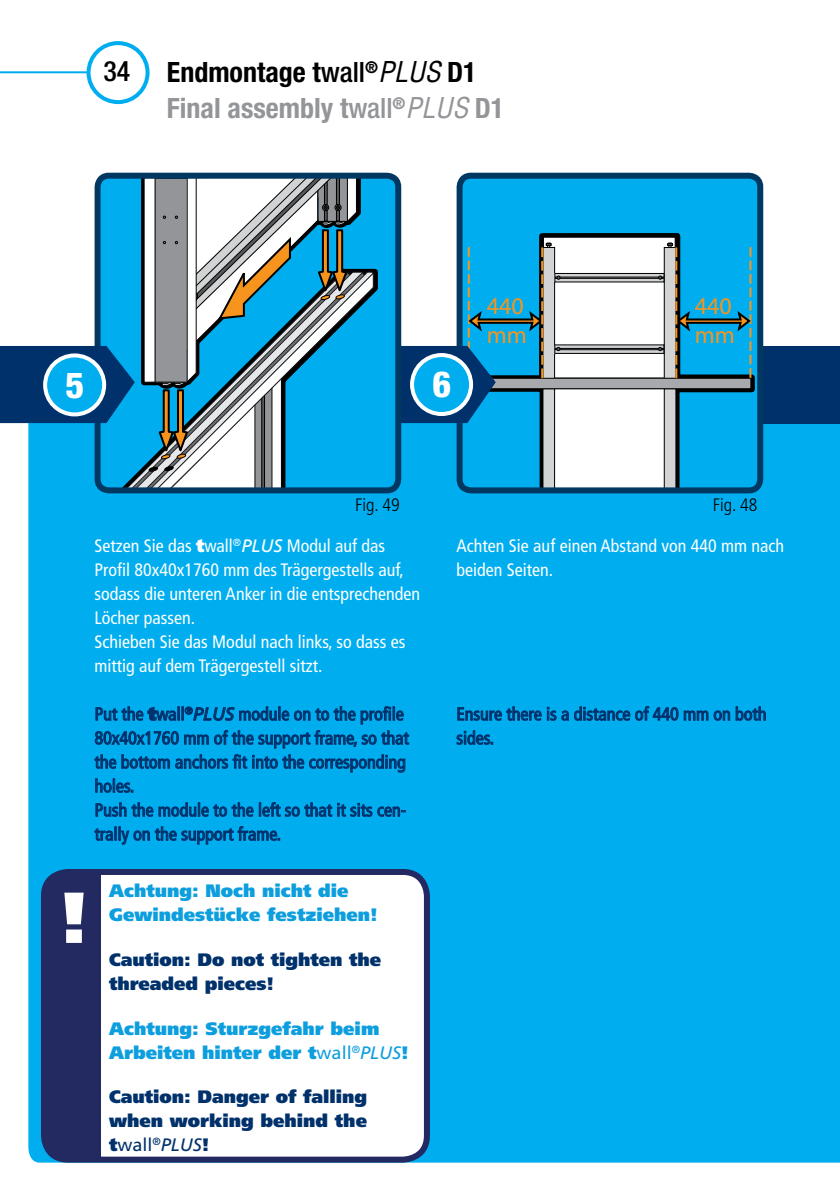
<style>
.page{position:relative;width:840px;height:1191px;background:#fff}
.page>*{position:absolute;margin:0;border:0;box-sizing:border-box;transform-origin:0 0}
.t1{font:800 condensed 36px "Helvetica Neue LT Std";color:#fff}
.t2{font:700 condensed 28px/36px "Helvetica Neue LT Std";color:#939598}
.t3{font:500 condensed 28px "Helvetica Neue LT Std";color:#000}
.t4{font:24px/28.8px "Myriad Pro";color:#f7941e}
.t5{font:condensed 18px/24px "Frutiger LT Std";color:#fff}
.t6{font:condensed 18px/24px "Frutiger LT Std";color:#00316b}
.t7{font:900 18px/24px "Frutiger LT Std";color:#0d9ede}
.t8{font:900 18px/24px "Frutiger LT Std";color:#00316b}
.t9{font:300 condensed 18px "Frutiger LT Std";color:#000}
.s1{color:#000}
.s2{font-weight:500;color:#000}
.s3{font-family:"Helvetica";font-weight:400;font-style:italic;color:#000}
.s4{font-weight:500}
.s5{font-family:"Helvetica";font-weight:400;font-style:italic}
.s6{font-weight:900;font-stretch:normal}
.s7{font-style:italic;font-stretch:normal}
.s8{font-weight:400}
.s9{font-weight:400;font-style:italic}
</style>
<div class="page">
<div style="left:28px;top:423px;width:811px;height:739px;background:#00aeef"></div>
<hr style="left:0;top:71px;width:90px;height:2px;background:#00aeef">
<div style="left:86px;top:41px;width:63px;height:63px;border:4px solid #00aeef;border-radius:50%"></div>
<div style="left:740px;top:346px;width:99px;height:77px;background:#00316b"></div>
<div style="left:459px;top:176px;width:300px;height:315px;background:#00aeef;border-radius:6px"></div>
<svg style="left:461px;top:233px;width:296px;height:262px"></svg>
<div style="left:543px;top:237px;width:132px;height:141px;background:#fff"></div>
<div style="left:550px;top:389px;width:117px;height:100px;background:#fff"></div>
<div style="left:542px;top:389px;width:12px;height:101px;background:#d1d3d4"></div>
<div style="left:542px;top:388px;width:12px;height:103px;border:1px solid #000"></div>
<div style="left:664px;top:389px;width:11px;height:101px;background:#d1d3d4"></div>
<div style="left:663px;top:388px;width:13px;height:102px;border:1px solid #000"></div>
<div style="left:467px;top:378px;width:283px;height:11px;background:#a7a9ac"></div>
<div style="left:467px;top:378px;width:284px;height:11px;border:1px solid #000"></div>
<div style="left:554px;top:273px;width:109px;height:9px;background:#d1d3d4"></div>
<div style="left:554px;top:273px;width:110px;height:9px;border:1px solid #000"></div>
<svg style="left:560px;top:346px;width:98px;height:6px"></svg>
<div style="left:554px;top:344px;width:110px;height:10px;border:1px solid #000"></div>
<div style="left:554px;top:276px;width:109px;height:3px;border:1px solid #000"></div>
<div style="left:554px;top:348px;width:109px;height:2px;border:1px solid #000"></div>
<svg style="left:658px;top:242px;width:93px;height:136px"></svg>
<div style="left:456px;top:173px;width:306px;height:320px;border:6px solid #003861;border-radius:11px"></div>
<svg style="left:401px;top:242px;width:159px;height:181px"></svg>
<div style="left:97px;top:176px;width:301px;height:315px;background:#00aeef;border-radius:6px"></div>
<svg style="left:116px;top:268px;width:264px;height:229px"></svg>
<div style="left:94px;top:173px;width:307px;height:320px;border:6px solid #003861;border-radius:11px"></div>
<svg style="left:0;top:173px;width:374px;height:320px"></svg>
<div style="left:45px;top:355px;width:59px;height:59px;background:#00aeef;border-radius:50%"></div>
<div style="left:43px;top:353px;width:63px;height:63px;border:4px solid #fff;border-radius:50%"></div>
<div style="left:412px;top:355px;width:59px;height:59px;background:#00aeef;border-radius:50%"></div>
<div style="left:410px;top:353px;width:63px;height:63px;border:4px solid #fff;border-radius:50%"></div>
<div style="left:44px;top:872px;width:382px;height:287px;background:#fff;border-radius:24px"></div>
<div style="left:44px;top:872px;width:57px;height:287px;background:#232961"></div>
<div style="left:41px;top:869px;width:388px;height:293px;border:6px solid #232961;border-radius:24px"></div>
<svg style="left:64px;top:892px;width:20px;height:51px"></svg>
<svg style="left:456px;top:705px;width:310px;height:16px;background:#0084c3"></svg>
<svg style="left:456px;top:730px;width:36px;height:15px"></svg>
<svg style="left:94px;top:705px;width:315px;height:88px;background:#0096d5"></svg>
<svg style="left:95px;top:801px;width:310px;height:16px;background:#0084c3"></svg>
<svg style="left:94px;top:825px;width:185px;height:20px;background:#008bca"></svg>
<h2 class="t3" style="left:103px;top:55px;width:28px">34</h2>
<h2 class="t2" style="left:167px;top:54px;width:338px"><span class="s1">Endmontage t</span><span class="s2">wall</span><sup>®</sup><span class="s3">PLUS</span> <span class="s1">D1<br></span>Final assembly t<span class="s4">wall</span><sup>®</sup><span class="s5">PLUS</span> D1</h2>
<h1 class="t1" style="left:65px;top:362px;width:20px">5</h1>
<h1 class="t1" style="left:432px;top:362px;width:20px">6</h1>
<h3 class="t4" style="left:486px;top:291px;width:42px">440 mm</h3>
<h3 class="t4" style="left:694px;top:291px;width:42px">440 mm</h3>
<p class="t9" style="left:355px;top:495px;width:46px">Fig. 49</p>
<p class="t5" style="left:94px;top:534px;width:327px">Setzen Sie das <span class="s6">t</span>wall<sup>®</sup><span class="s7">PLUS</span> Modul auf das Profil 80x40x1760 mm des Trägergestells auf, sodass die unteren Anker in die entsprechenden Löcher passen.<br>Schieben Sie das Modul nach links, so dass es mittig auf dem Trägergestell sitzt.</p>
<p class="t5" style="left:456px;top:534px;width:329px">Achten Sie auf einen Abstand von 440 mm nach beiden Seiten.</p>
<p class="t9" style="left:712px;top:495px;width:46px">Fig. 48</p>
<p class="t6" style="left:94px;top:702px;width:315px">Put the <span class="s6">t</span>wall<sup>®</sup><span class="s7">PLUS</span> module on to the profile 80x40x1760 mm of the support frame, so that the bottom anchors fit into the corresponding holes.<br>Push the module to the left so that it sits cen&shy;trally on the support frame.</p>
<p class="t7" style="left:109px;top:878px;width:270px">Achtung: Noch nicht die<br>Gewindestücke festziehen!</p>
<p class="t8" style="left:109px;top:947px;width:273px">Caution: Do not tighten the threaded pieces!</p>
<p class="t7" style="left:109px;top:1016px;width:301px">Achtung: Sturzgefahr beim<br>Arbeiten hinter der t<span class="s8">wall</span><sup>®</sup><span class="s9">PLUS</span>!</p>
<p class="t8" style="left:109px;top:1084px;width:259px;text-align:justify">Caution: Danger of falling when working behind the t<span class="s8">wall</span><sup>®</sup><span class="s9">PLUS</span>!</p>
<p class="t6" style="left:456px;top:702px;width:311px">Ensure there is a distance of 440 mm on both sides.</p>
</div>
